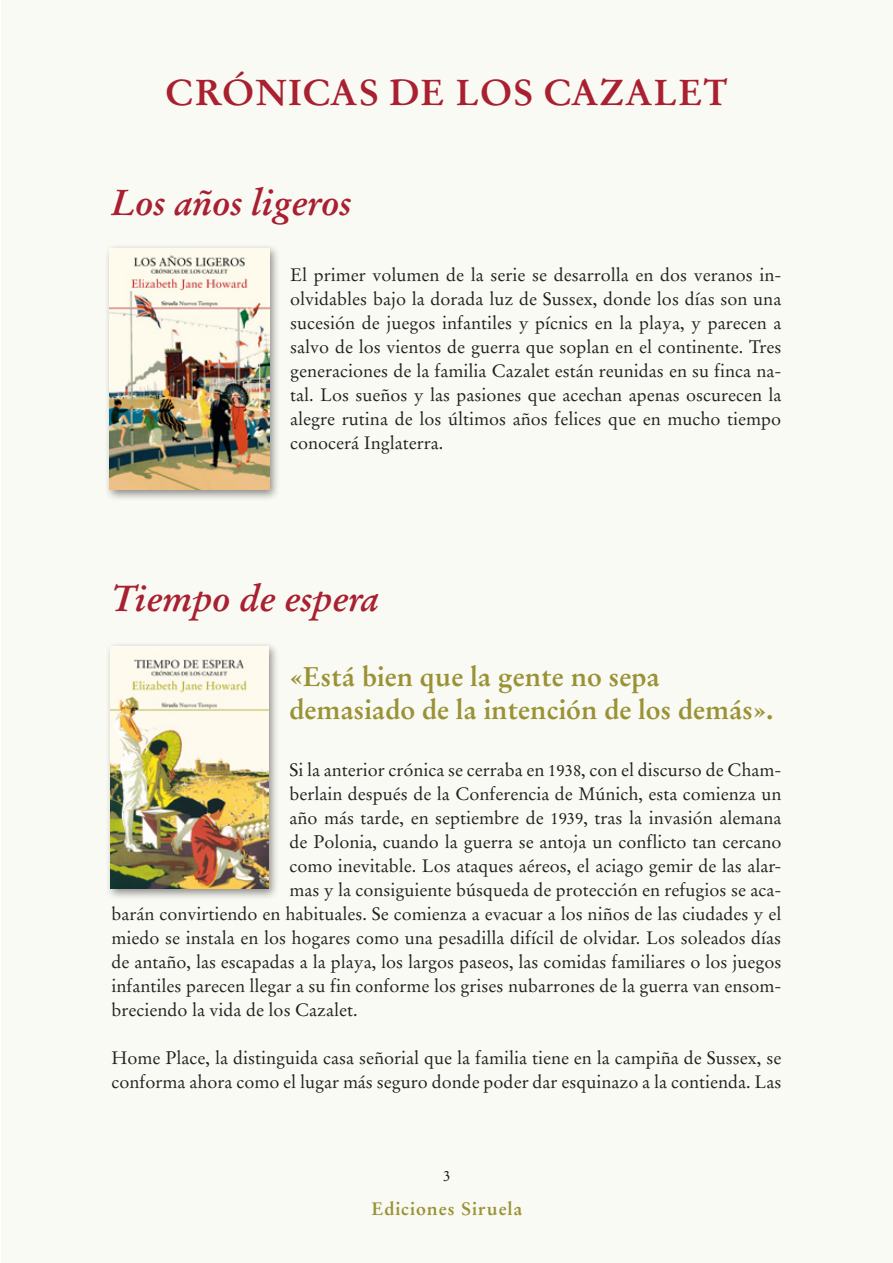
<style>
.page{position:relative;width:893px;height:1263px;background:#fff}
.page>*{position:absolute;margin:0;border:0;box-sizing:border-box;transform-origin:0 0}
.TITULOS{font:italic 700 36px "Stempel Garamond LT Std";color:#a92031}
.TITULOS-2{font:700 36px "Stempel Garamond LT Std";letter-spacing:.025em;color:#a92031}
.sybtitulo{font:700 27px/33px "Stempel Garamond LT Std";color:#9a9235}
.TEXTO{font:18px/24px "Stempel Garamond LT Std";color:#231f20;text-align:justify}
.texto{font:700 18px "Stempel Garamond LT Std";letter-spacing:.05em;color:#9a9235}
.texto-2{font:15px "Stempel Garamond LT Std";color:#231f20}
.s1{font-size:16.5px}
</style>
<div class="page">
<div style="left:1px;top:1px;width:892px;height:1262px;background:#f9faf4"></div>
<div style="left:105px;top:243px;width:175px;height:258px;background:#231f20;opacity:.5"></div>
<img style="left:110px;top:249px;width:159px;height:241px">
<div style="left:106px;top:641px;width:173px;height:259px;background:#231f20;opacity:.5"></div>
<img style="left:111px;top:646px;width:157px;height:242px">
<p class="TITULOS-2" style="left:165px;top:71px;width:563px">CRÓNICAS DE LOS CAZALET</p>
<p class="TITULOS" style="left:112px;top:180px;width:241px">Los años ligeros</p>
<p class="TEXTO" style="left:290px;top:263px;width:493px">El primer volumen de la serie se desarrolla en dos veranos in&shy;olvidables bajo la dorada luz de Sussex, donde los días son una sucesión de juegos infantiles y pícnics en la playa, y parecen a salvo de los vientos de guerra que soplan en el continente. Tres generaciones de la familia Cazalet están reunidas en su finca na&shy;tal. Los sueños y las pasiones que acechan apenas oscurecen la alegre rutina de los últimos años felices que en mucho tiempo conocerá Inglaterra.</p>
<p class="TITULOS" style="left:112px;top:576px;width:269px">Tiempo de espera</p>
<p class="sybtitulo" style="left:289px;top:660px;width:485px">«Está bien que la gente no sepa demasiado de la intención de los demás».</p>
<p class="TEXTO" style="left:289px;top:758px;width:493px">Si la anterior crónica se cerraba en <span class="s1">1938</span>, con el discurso de Cham-</p>
<p class="TEXTO" style="left:289px;top:782px;width:493px">berlain después de la Conferencia de Múnich, esta comienza un</p>
<p class="TEXTO" style="left:289px;top:806px;width:493px">año más tarde, en septiembre de <span class="s1">1939</span>, tras la invasión alemana</p>
<p class="TEXTO" style="left:289px;top:830px;width:493px">de Polonia, cuando la guerra se antoja un conflicto tan cercano</p>
<p class="TEXTO" style="left:289px;top:854px;width:493px">como inevitable. Los ataques aéreos, el aciago gemir de las alar-</p>
<p class="TEXTO" style="left:289px;top:878px;width:493px">mas y la consiguiente búsqueda de protección en refugios se aca-</p>
<p class="TEXTO" style="left:112px;top:902px;width:671px">barán convirtiendo en habituales. Se comienza a evacuar a los niños de las ciudades y el</p>
<p class="TEXTO" style="left:112px;top:926px;width:671px">miedo se instala en los hogares como una pesadilla difícil de olvidar. Los soleados días</p>
<p class="TEXTO" style="left:112px;top:950px;width:671px">de antaño, las escapadas a la playa, los largos paseos, las comidas familiares o los juegos</p>
<p class="TEXTO" style="left:112px;top:974px;width:671px">infantiles parecen llegar a su fin conforme los grises nubarrones de la guerra van ensom-</p>
<p class="TEXTO" style="left:112px;top:998px;width:248px">breciendo la vida de los Cazalet.</p>
<p class="TEXTO" style="left:112px;top:1046px;width:671px">Home Place, la distinguida casa señorial que la familia tiene en la campiña de Sussex, se conforma ahora como el lugar más seguro donde poder dar esquinazo a la contienda. Las</p>
<p class="texto-2" style="left:443px;top:1166px;width:9px">3</p>
<p class="texto" style="left:372px;top:1198px;width:152px">Ediciones Siruela</p>
</div>
